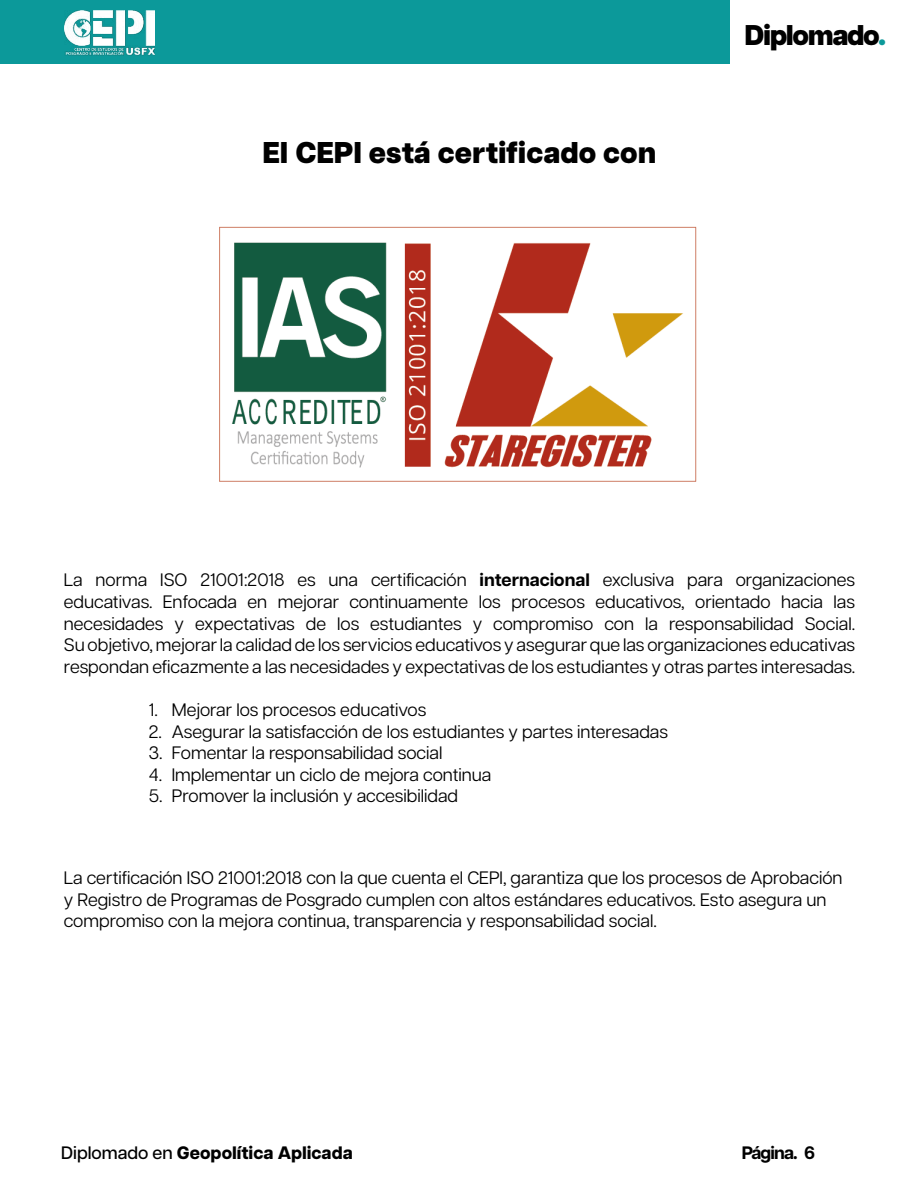
<style>
.page{position:relative;width:919px;height:1188px;background:#fff}
.page>*{position:absolute;margin:0;border:0;box-sizing:border-box;transform-origin:0 0}
.t1{font:800 30px "Articulat CF";color:#000}
.t2{font:800 28.5px "Articulat CF";letter-spacing:-.05em;color:#000}
.t3{font:18px/21.6px "Articulat CF";color:#000;text-align:justify}
.t4{font:800 18px "Articulat CF";color:#000}
.t5{font:700 18px "Articulat CF";letter-spacing:-.05em;color:#000}
.s1{color:#0c999a}
.s2{font-weight:700}
.s3{font-weight:500}
</style>
<div class="page">
<div style="left:0;top:0;width:729px;height:64px;background:#0c999a"></div>
<img style="left:65px;top:10px;width:90px;height:46px">
<img style="left:219px;top:226px;width:478px;height:256px">
<h1 class="t1" style="left:262px;top:134px;width:395px">El CEPI está certificado con</h1>
<h2 class="t2" style="left:744px;top:18px;width:143px">Diplomado<span class="s1">.</span></h2>
<p class="t3" style="left:64px;top:570px;width:793px">La norma ISO 21001:2018 es una certificación <span class="s2">internacional</span> exclusiva para organizaciones educativas. Enfocada en mejorar continuamente los procesos educativos, orientado hacia las necesidades y expectativas de los estudiantes y compromiso con la responsabilidad Social.<br>Su objetivo, mejorar la calidad de los servicios educativos y asegurar que las organizaciones educativas respondan eficazmente a las necesidades y expectativas de los estudiantes y otras partes interesadas.</p>
<p class="t3" style="left:149px;top:699px;width:279px">1. Mejorar los procesos educativos</p>
<p class="t3" style="left:149px;top:721px;width:520px">2. Asegurar la satisfacción de los estudiantes y partes interesadas</p>
<p class="t3" style="left:149px;top:742px;width:295px">3. Fomentar la responsabilidad social</p>
<p class="t3" style="left:149px;top:764px;width:344px">4. Implementar un ciclo de mejora continua</p>
<p class="t3" style="left:149px;top:786px;width:311px">5. Promover la inclusión y accesibilidad</p>
<p class="t3" style="left:64px;top:867px;width:780px;text-align:left">La certificación ISO 21001:2018 con la que cuenta el CEPI, garantiza que los procesos de Aprobación y Registro de Programas de Posgrado cumplen con altos estándares educativos. Esto asegura un compromiso con la mejora continua, transparencia y responsabilidad social.</p>
<p class="t4" style="left:61px;top:1142px;width:293px"><span class="s3">Diplomado en</span> Geopolítica Aplicada</p>
<p class="t5" style="left:741px;top:1142px;width:75px">Página. 6</p>
</div>
